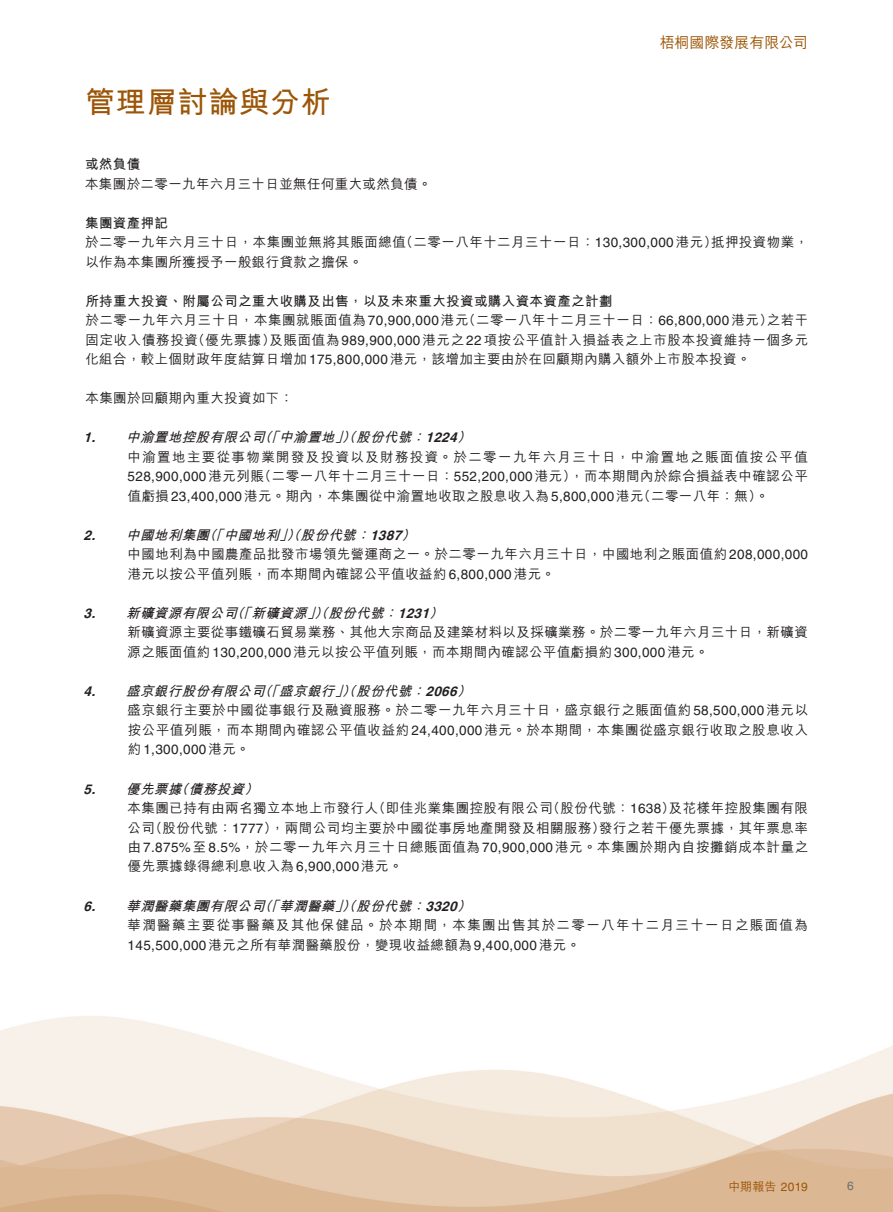
<style>
.page{position:relative;width:893px;height:1212px;background:#fff}
.page>*{position:absolute;margin:0;border:0;box-sizing:border-box;transform-origin:0 0}
.t1{font:700 30px "M Hei HK";letter-spacing:.03em;color:#9c5506}
.t2{font:500 15px "M Hei HK";letter-spacing:-.005em;color:#9c5506}
.t3{font:500 13.5px/19.5px "M Hei HK";letter-spacing:.035em;color:#231f20}
.t4{font:500 13.5px/19.5px "M Hei HK";letter-spacing:.1em;color:#231f20;text-align:right}
.t5{font:italic 700 13.5px "M Hei HK";color:#231f20}
.t6{font:700 13.5px "M Hei HK";letter-spacing:.03em;color:#231f20}
.t7{font:italic 700 13.5px "Helvetica";color:#231f20}
.t8{font:13.5px "Helvetica";letter-spacing:.03em;color:#231f20}
.t9{font:500 12px "M Hei HK";color:#9c5506}
.t10{font:12px "Helvetica";color:#6c6d70}
.s1{font-family:"Helvetica";font-weight:400}
.s2{font-family:"M Hei HK"}
.s3{font-family:"M Hei HK";font-weight:500}
</style>
<div class="page">
<h1 class="t1" style="left:85px;top:80px;width:247px">管理層討論與分析</h1>
<p class="t6" style="left:85px;top:155px;width:57px">或然負債</p>
<p class="t3" style="left:85px;top:173px;width:348px">本集團於二零一九年六月三十日並無任何重大或然負債。</p>
<p class="t6" style="left:85px;top:213px;width:84px">集團資產押記</p>
<p class="t2" style="left:660px;top:32px;width:150px">梧桐國際發展有限公司</p>
<p class="t3" style="left:85px;top:232px;width:322px">於二零一九年六月三十日，本集團並無將其賬面總值以作為本集團所獲授予一般銀行貸款之擔保。</p>
<p class="t6" style="left:85px;top:291px;width:528px">所持重大投資、附屬公司之重大收購及出售，以及未來重大投資或購入資本資產之計劃</p>
<p class="t3" style="left:400px;top:232px;width:319px">（二零一八年十二月三十一日：<span class="s1">130,300,000</span>港元）</p>
<p class="t3" style="left:711px;top:232px;width:99px">抵押投資物業，</p>
<p class="t3" style="left:269px;top:310px;width:540px;text-indent:-184px">於二零一九年六月三十日，本集團就賬面值為<span class="s1">70,900,000</span>港元<br>及賬面值為<span class="s1">989,900,000</span>港元之<span class="s1">22</span>項按公平值計入損益表之上市股本投資維持一個多元</p>
<p class="t3" style="left:462px;top:310px;width:312px">（二零一八年十二月三十一日：<span class="s1">66,800,000</span>港元）</p>
<p class="t3" style="left:767px;top:310px;width:43px">之若干</p>
<p class="t3" style="left:85px;top:329px;width:667px">固定收入債務投資<br>化組合，較上個財政年度結算日增加<span class="s1">175,800,000</span>港元，該增加主要由於在回顧期內購入額外上市股本投資。</p>
<p class="t3" style="left:85px;top:388px;width:209px">本集團於回顧期內重大投資如下：</p>
<p class="t5" style="left:457px;top:428px;width:20px">(</p>
<p class="t3" style="left:192px;top:329px;width:85px">（優先票據）</p>
<p class="t5" style="left:126px;top:428px;width:145px">中渝置地控股有限公司</p>
<p class="t5" style="left:279px;top:428px;width:61px">中渝置地</p>
<p class="t5" style="left:258px;top:428px;width:27px">（「</p>
<p class="t5" style="left:335px;top:428px;width:27px">」）（</p>
<p class="t5" style="left:356px;top:428px;width:61px">股份代號</p>
<p class="t7" style="left:84px;top:429px;width:17px">1.</p>
<p class="t7" style="left:412px;top:429px;width:51px"><span class="s2">：</span>1224</p>
<p class="t4" style="left:128px;top:446px;width:682px">中渝置地主要從事物業開發及投資以及財務投資。於二零一九年六月三十日，中渝置地之賬面值按公平值（二零一八年十二月三十一日：<span class="s1">552,200,000</span>港元，）而本期間內於綜合損益表中確認公平</p>
<p class="t8" style="left:128px;top:469px;width:138px">528,900,000<span class="s3">港元列賬</span></p>
<p class="t7" style="left:84px;top:527px;width:17px">2.</p>
<p class="t3" style="left:128px;top:485px;width:517px">值虧損<span class="s1">23,400,000</span>港元。期內，本集團從中渝置地收取之股息收入為<span class="s1">5,800,000</span>港元</p>
<p class="t5" style="left:402px;top:525px;width:20px">(</p>
<p class="t3" style="left:637px;top:485px;width:133px">（二零一八年：無。(</p>
<p class="t5" style="left:126px;top:525px;width:89px">中國地利集團</p>
<p class="t5" style="left:203px;top:525px;width:27px">（「</p>
<p class="t5" style="left:279px;top:525px;width:27px">」）（</p>
<p class="t5" style="left:224px;top:525px;width:61px">中國地利</p>
<p class="t5" style="left:301px;top:525px;width:61px">股份代號</p>
<p class="t7" style="left:356px;top:527px;width:51px"><span class="s2">：</span>1387</p>
<p class="t7" style="left:84px;top:605px;width:17px">3.</p>
<p class="t3" style="left:128px;top:544px;width:682px">中國地利為中國農產品批發市場領先營運商之一。於二零一九年六月三十日，中國地利之賬面值約<span class="s1">208,000,000</span>港元以按公平值列賬，而本期間內確認公平值收益約<span class="s1">6,800,000</span>港元。</p>
<p class="t5" style="left:429px;top:603px;width:20px">(</p>
<p class="t5" style="left:126px;top:603px;width:117px">新礦資源有限公司</p>
<p class="t5" style="left:251px;top:603px;width:61px">新礦資源</p>
<p class="t5" style="left:230px;top:603px;width:27px">（「</p>
<p class="t5" style="left:307px;top:603px;width:27px">」）（</p>
<p class="t5" style="left:328px;top:603px;width:61px">股份代號</p>
<p class="t7" style="left:384px;top:605px;width:51px"><span class="s2">：</span>1231</p>
<p class="t7" style="left:84px;top:683px;width:17px">4.</p>
<p class="t3" style="left:127px;top:622px;width:682px">新礦資源主要從事鐵礦石貿易業務、其他大宗商品及建築材料以及採礦業務。於二零一九年六月三十日，新礦資源之賬面值約<span class="s1">130,200,000</span>港元以按公平值列賬，而本期間內確認公平值虧損約<span class="s1">300,000</span>港元。</p>
<p class="t5" style="left:457px;top:681px;width:20px">(</p>
<p class="t5" style="left:126px;top:681px;width:145px">盛京銀行股份有限公司</p>
<p class="t5" style="left:279px;top:681px;width:61px">盛京銀行</p>
<p class="t5" style="left:258px;top:681px;width:27px">（「</p>
<p class="t5" style="left:335px;top:681px;width:27px">」）（</p>
<p class="t5" style="left:356px;top:681px;width:61px">股份代號</p>
<p class="t7" style="left:412px;top:683px;width:51px"><span class="s2">：</span>2066</p>
<p class="t7" style="left:84px;top:780px;width:17px">5.</p>
<p class="t3" style="left:128px;top:700px;width:682px">盛京銀行主要於中國從事銀行及融資服務。於二零一九年六月三十日，盛京銀行之賬面值約<span class="s1">58,500,000</span>港元以按公平值列賬，而本期間內確認公平值收益約<span class="s1">24,400,000</span>港元。於本期間，本集團從盛京銀行收取之股息收入</p>
<p class="t8" style="left:128px;top:742px;width:123px"><span class="s3">約</span>1,300,000<span class="s3">港元。</span></p>
<p class="t5" style="left:244px;top:779px;width:20px">(</p>
<p class="t5" style="left:126px;top:779px;width:124px">優先票據債務投資</p>
<p class="t5" style="left:175px;top:779px;width:20px">（</p>
<p class="t3" style="left:128px;top:797px;width:252px">本集團已持有由兩名獨立本地上市發行人</p>
<p class="t3" style="left:372px;top:797px;width:182px">（即佳兆業集團控股有限公司</p>
<p class="t3" style="left:669px;top:797px;width:141px">及花樣年控股集團有限</p>
<p class="t3" style="left:547px;top:797px;width:130px">（股份代號：<span class="s1">1638</span>）</p>
<p class="t7" style="left:84px;top:897px;width:17px">6.</p>
<p class="t3" style="left:149px;top:817px;width:458px">（股份代號：<span class="s1">1777</span> ，）兩間公司均主要於中國從事房地產開發及相關服務）</p>
<p class="t3" style="left:599px;top:817px;width:210px">發行之若干優先票據，其年票息率</p>
<p class="t3" style="left:128px;top:817px;width:682px">公司<br>由<span class="s1">7.875%</span>至<span class="s1">8.5%</span>，於二零一九年六月三十日總賬面值為<span class="s1">70,900,000</span>港元。本集團於期內自按攤銷成本計量之優先票據錄得總利息收入為<span class="s1">6,900,000</span>港元。</p>
<p class="t5" style="left:457px;top:896px;width:20px">(</p>
<p class="t5" style="left:126px;top:896px;width:145px">華潤醫藥集團有限公司</p>
<p class="t5" style="left:258px;top:896px;width:27px">（「</p>
<p class="t5" style="left:335px;top:896px;width:27px">」）（</p>
<p class="t5" style="left:356px;top:896px;width:61px">股份代號</p>
<p class="t5" style="left:279px;top:896px;width:61px">華潤醫藥</p>
<p class="t7" style="left:412px;top:897px;width:51px"><span class="s2">：</span>3320</p>
<p class="t4" style="left:128px;top:914px;width:682px;text-align:left">華潤醫藥主要從事醫藥及其他保健品。於本期間，本集團出售其於二零一八年十二月三十一日之賬面值為<br><span class="s1">145,500,000</span>港元之所有華潤醫藥股份，變現收益總額為<span class="s1">9,400,000</span>港元。</p>
<p class="t9" style="left:728px;top:1178px;width:81px">中期報告 <span class="s1">2019</span></p>
<p class="t10" style="left:847px;top:1179px;width:8px">6</p>
</div>
